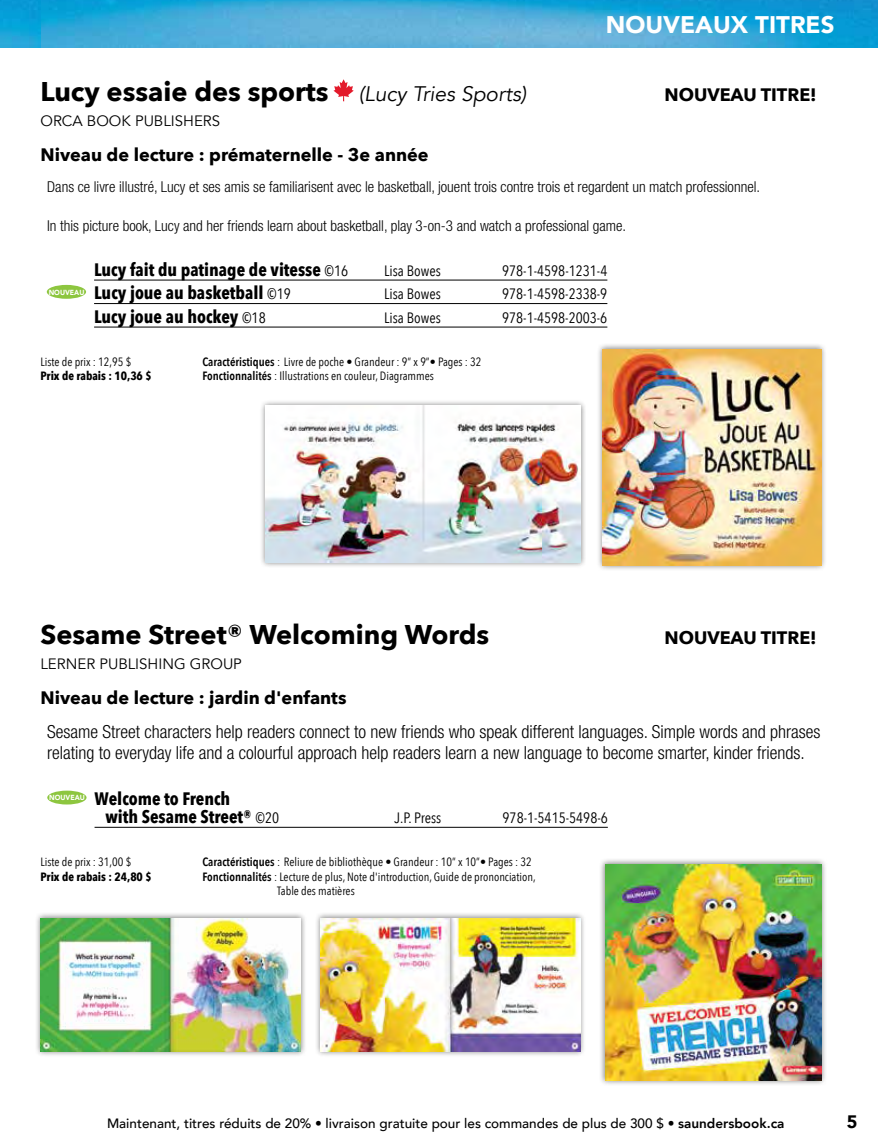
<style>
.page{position:relative;width:878px;height:1148px;background:#fff}
.page>*{position:absolute;margin:0;border:0;box-sizing:border-box;transform-origin:0 0}
.t1{font:700 27px "Avenir Next";color:#000}
.t2{font:900 24px "Avenir";color:#fff}
.t3{font:300 condensed 18px/21.6px "Helvetica Neue LT Std";color:#000}
.t4{font:700 18px/18px "Avenir Next Condensed";color:#000}
.t5{font:700 18px "Avenir Next";color:#000}
.t6{font:900 18px "Avenir";color:#000}
.t7{font:300 condensed 15px "Helvetica Neue LT Std";color:#000}
.t8{font:15px "Avenir Next Condensed";color:#000}
.t9{font:15px "Avenir";color:#000}
.t10{font:500 13.5px "Avenir";color:#000}
.t11{font:12px/14.4px "Avenir Next Condensed";color:#000}
.t12{font:700 12px "Avenir Next Condensed";color:#000}
.t13{font:900 7.35px "Avenir";color:#fff;scale:.93 1}
.s1{font-family:"Avenir";font-weight:400;font-style:italic;font-size:21px}
.s2{font-weight:400;font-size:15px}
.s3{font-weight:600}
.s4{font-weight:800}
</style>
<div class="page">
<img style="left:40px;top:0;width:838px;height:47px">
<img style="left:0;top:0;width:40px;height:47px">
<div style="left:259px;top:399px;width:327px;height:169px;background:#000;opacity:.5"></div>
<img style="left:265px;top:405px;width:315px;height:157px">
<svg style="left:333px;top:79px;width:21px;height:22px"></svg>
<hr style="left:94px;top:280px;width:513px;height:1px;background:#000">
<hr style="left:94px;top:303px;width:513px;height:1px;background:#000">
<hr style="left:94px;top:327px;width:513px;height:1px;background:#000">
<div style="left:47px;top:285px;width:39px;height:14px;background:#8dc63f;border-radius:50%"></div>
<hr style="left:94px;top:827px;width:514px;height:1px;background:#000">
<div style="left:47px;top:790px;width:39px;height:14px;background:#8dc63f;border-radius:50%"></div>
<div style="left:597px;top:343px;width:230px;height:228px;background:#000;opacity:.5"></div>
<img style="left:602px;top:349px;width:219px;height:216px">
<div style="left:599px;top:858px;width:228px;height:228px;background:#000;opacity:.5"></div>
<img style="left:605px;top:864px;width:216px;height:216px">
<div style="left:315px;top:912px;width:271px;height:145px;background:#000;opacity:.5"></div>
<img style="left:321px;top:918px;width:259px;height:133px">
<div style="left:35px;top:912px;width:271px;height:145px;background:#000;opacity:.5"></div>
<img style="left:41px;top:918px;width:259px;height:133px">
<h2 class="t2" style="left:606px;top:4px;width:230px">NOUVEAUX TITRES</h2>
<h1 class="t1" style="left:40px;top:68px;width:487px">Lucy essaie des sports <span class="s1">(Lucy Tries Sports)</span></h1>
<h3 class="t5" style="left:664px;top:79px;width:154px">NOUVEAU TITRE!</h3>
<p class="t9" style="left:40px;top:112px;width:181px">ORCA BOOK PUBLISHERS</p>
<h3 class="t5" style="left:40px;top:139px;width:389px">Niveau de lecture : prématernelle - 3e année</h3>
<p class="t7" style="left:47px;top:178px;width:714px">Dans ce livre illustré, Lucy et ses amis se familiarisent avec le basketball, jouent trois contre trois et regardent un match professionnel.</p>
<p class="t7" style="left:47px;top:217px;width:580px">In this picture book, Lucy and her friends learn about basketball, play 3-on-3 and watch a professional game.</p>
<h3 class="t4" style="left:94px;top:260px;width:256px">Lucy fait du patinage de vitesse <span class="s2">©16</span></h3>
<p class="t8" style="left:384px;top:257px;width:58px">Lisa Bowes</p>
<p class="t8" style="left:502px;top:257px;width:107px">978-1-4598-1231-4</p>
<p class="t13" style="left:49px;top:286px;width:40px">NOUVEAU</p>
<h3 class="t4" style="left:94px;top:284px;width:198px">Lucy joue au basketball <span class="s2">©19</span></h3>
<p class="t8" style="left:384px;top:281px;width:58px">Lisa Bowes</p>
<p class="t8" style="left:502px;top:281px;width:107px">978-1-4598-2338-9</p>
<h3 class="t4" style="left:94px;top:307px;width:173px">Lucy joue au hockey <span class="s2">©18</span></h3>
<p class="t8" style="left:384px;top:304px;width:58px">Lisa Bowes</p>
<p class="t8" style="left:502px;top:304px;width:107px">978-1-4598-2003-6</p>
<p class="t11" style="left:40px;top:353px;width:92px">Liste de prix : 12,95 $</p>
<p class="t11" style="left:202px;top:353px;width:280px"><span class="s3">Caractéristiques</span> : Livre de poche • Grandeur : 9” x 9”• Pages : 32</p>
<p class="t12" style="left:40px;top:368px;width:113px">Prix de rabais : 10,36 $</p>
<p class="t11" style="left:202px;top:368px;width:233px"><span class="s3">Fonctionnalités</span> : Illustrations en couleur, Diagrammes</p>
<h1 class="t1" style="left:40px;top:611px;width:450px">Sesame Street® Welcoming Words</h1>
<h3 class="t5" style="left:664px;top:622px;width:154px">NOUVEAU TITRE!</h3>
<p class="t9" style="left:40px;top:655px;width:203px">LERNER PUBLISHING GROUP</p>
<h3 class="t5" style="left:40px;top:682px;width:307px">Niveau de lecture : jardin d'enfants</h3>
<p class="t3" style="left:47px;top:720px;width:774px">Sesame Street characters help readers connect to new friends who speak different languages. Simple words and phrases relating to everyday life and a colourful approach help readers learn a new language to become smarter, kinder friends.</p>
<p class="t13" style="left:49px;top:791px;width:40px">NOUVEAU</p>
<h3 class="t4" style="left:105px;top:789px;width:175px;text-indent:-11px">Welcome to French<br>with Sesame Street® <span class="s2">©20</span></h3>
<p class="t8" style="left:394px;top:804px;width:48px">J.P. Press</p>
<p class="t8" style="left:502px;top:804px;width:107px">978-1-5415-5498-6</p>
<p class="t11" style="left:40px;top:854px;width:92px">Liste de prix : 31,00 $</p>
<p class="t11" style="left:202px;top:854px;width:331px"><span class="s3">Caractéristiques</span> : Reliure de bibliothèque • Grandeur : 10” x 10”• Pages : 32</p>
<p class="t12" style="left:40px;top:869px;width:113px">Prix de rabais : 24,80 $</p>
<p class="t11" style="left:277px;top:868px;width:260px;text-indent:-75px"><span class="s3">Fonctionnalités</span> : Lecture de plus, Note d'introduction, Guide de prononciation,<br>Table des matières</p>
<p class="t10" style="left:107px;top:1111px;width:679px">Maintenant, titres réduits de 20% • livraison gratuite pour les commandes de plus de 300 $ • <span class="s4">saundersbook.ca</span></p>
<h3 class="t6" style="left:846px;top:1106px;width:12px">5</h3>
</div>
